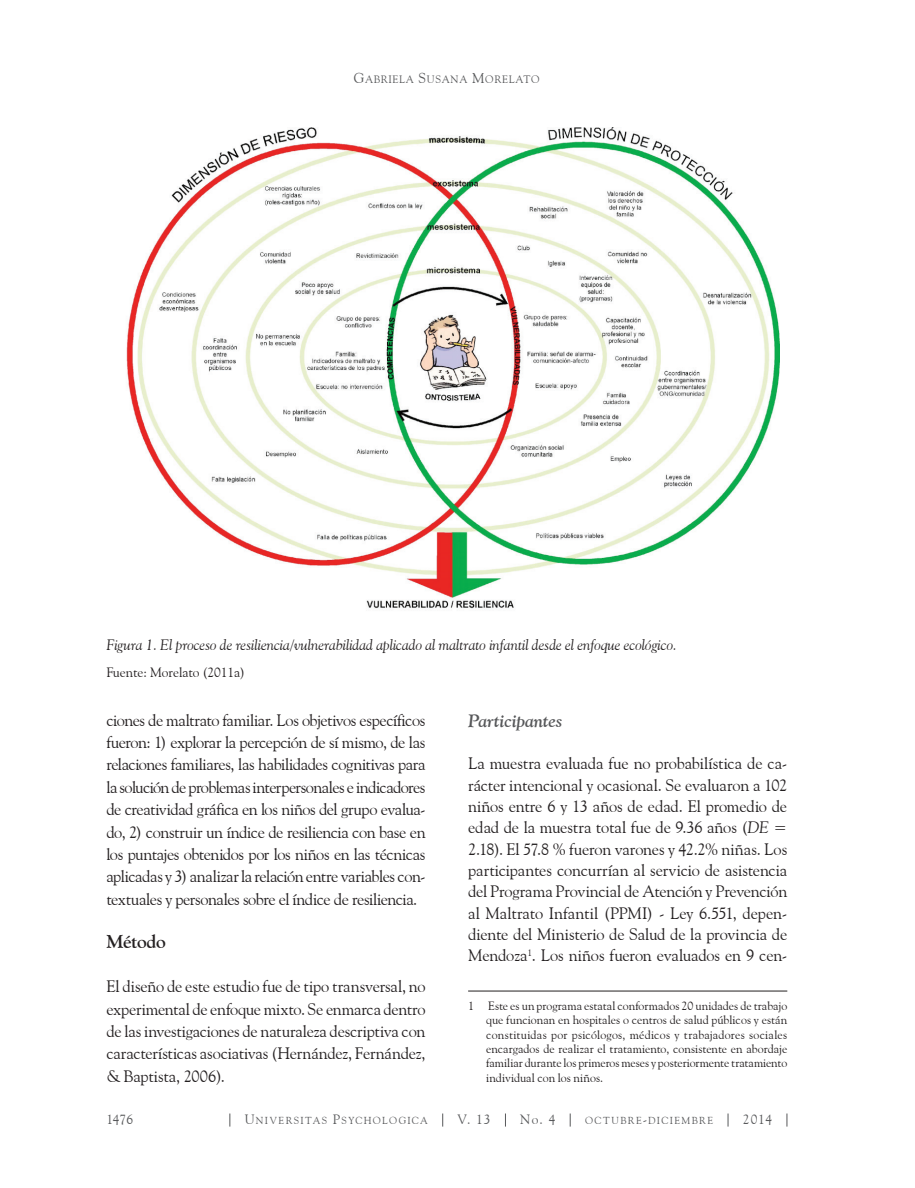
<style>
.page{position:relative;width:915px;height:1188px;background:#fff}
.page>*{position:absolute;margin:0;border:0;box-sizing:border-box;transform-origin:0 0}
.t1{font:700 18.75px "Goudy Old Style BT";letter-spacing:-.01em;color:#231f20}
.t2{font:italic 700 18px "Goudy Old Style BT";letter-spacing:-.005em;color:#57585a}
.t3{font:16.5px/22.4px "Goudy Old Style BT";letter-spacing:-.015em;color:#231f20;text-align:justify}
.t4{font:italic 15px "Goudy Old Style BT";letter-spacing:-.005em;color:#231f20}
.t5{font:13.5px "Goudy Old Style BT";letter-spacing:-.005em;color:#231f20}
.t6{font:13.5px "Goudy Old Style BT";letter-spacing:.085em;color:#57585a}
.t7{font:13.5px "Goudy Old Style BT";color:#57585a}
.t8{font:12px/14.4px "Goudy Old Style BT";color:#231f20;text-align:justify}
.t9{font:10.65px "Goudy Old Style BT";letter-spacing:.065em;color:#57585a}
.t10{font:10.2px "Goudy Old Style BT";letter-spacing:.14em;color:#57585a}
.s1{font-size:14.25px}
.s2{font-style:italic}
.s3{font-size:13.5px}
</style>
<div class="page">
<svg style="left:229px;top:1114px;width:1px;height:13px"></svg>
<svg style="left:442px;top:1114px;width:1px;height:13px"></svg>
<svg style="left:505px;top:1114px;width:1px;height:13px"></svg>
<svg style="left:569px;top:1114px;width:1px;height:13px"></svg>
<svg style="left:727px;top:1114px;width:1px;height:13px"></svg>
<svg style="left:786px;top:1114px;width:1px;height:13px"></svg>
<hr style="left:468px;top:991px;width:319px;height:1px;background:#231f20">
<img style="left:126px;top:128px;width:653px;height:481px">
<p class="t9" style="left:354px;top:73px;width:187px"><span class="s1">G</span>ABRIELA <span class="s1">S</span>USANA <span class="s1">M</span>ORELATO</p>
<p class="t4" style="left:106px;top:635px;width:571px">Figura 1. El proceso de resiliencia/vulnerabilidad aplicado al maltrato infantil desde el enfoque ecológico.</p>
<p class="t5" style="left:106px;top:664px;width:140px">Fuente: Morelato (2011a)</p>
<p class="t3" style="left:106px;top:709px;width:320px">ciones de maltrato familiar. Los objetivos específicos fueron: 1) explorar la percepción de sí mismo, de las relaciones familiares, las habilidades cognitivas para la solución de problemas interpersonales e indicadores de creatividad gráfica en los niños del grupo evalua&shy;do, 2) construir un índice de resiliencia con base en los puntajes obtenidos por los niños en las técnicas aplicadas y 3) analizar la relación entre variables con&shy;textuales y personales sobre el índice de resiliencia.</p>
<p class="t1" style="left:106px;top:930px;width:61px">Método</p>
<p class="t3" style="left:106px;top:975px;width:320px">El diseño de este estudio fue de tipo transversal, no experimental de enfoque mixto. Se enmarca dentro de las investigaciones de naturaleza descriptiva con características asociativas (Hernández, Fernández, &amp; Baptista, 2006).</p>
<p class="t2" style="left:468px;top:710px;width:96px">Participantes</p>
<p class="t3" style="left:468px;top:753px;width:320px;line-height:21.3px">La muestra evaluada fue no probabilística de ca&shy;rácter intencional y ocasional. Se evaluaron a 102 niños entre 6 y 13 años de edad. El promedio de edad de la muestra total fue de 9.36 años (<span class="s2">DE</span> = 2.18). El 57.8 % fueron varones y 42.2% niñas. Los participantes concurrían al servicio de asistencia del Programa Provincial de Atención y Prevención al Maltrato Infantil (PPMI) - Ley 6.551, depen&shy;diente del Ministerio de Salud de la provincia de Mendoza<sup>1</sup>. Los niños fueron evaluados en 9 cen-</p>
<p class="t8" style="left:486px;top:998px;width:302px;text-indent:-18px">1 Este es un programa estatal conformados 20 unidades de trabajo que funcionan en hospitales o centros de salud públicos y están constituidas por psicólogos, médicos y trabajadores sociales encargados de realizar el tratamiento, consistente en abordaje familiar durante los primeros meses y posteriormente tratamiento individual con los niños.</p>
<p class="t7" style="left:106px;top:1111px;width:28px">1476</p>
<p class="t10" style="left:244px;top:1114px;width:185px"><span class="s3">U</span>NIVERSITAS <span class="s3">P</span>SYCHOLOGICA</p>
<p class="t6" style="left:457px;top:1111px;width:35px">V. 13</p>
<p class="t6" style="left:520px;top:1111px;width:37px">No. 4</p>
<p class="t10" style="left:585px;top:1114px;width:130px">OCTUBRE<span class="s3">-</span>DICIEMBRE</p>
<p class="t6" style="left:742px;top:1111px;width:31px">2014</p>
</div>
